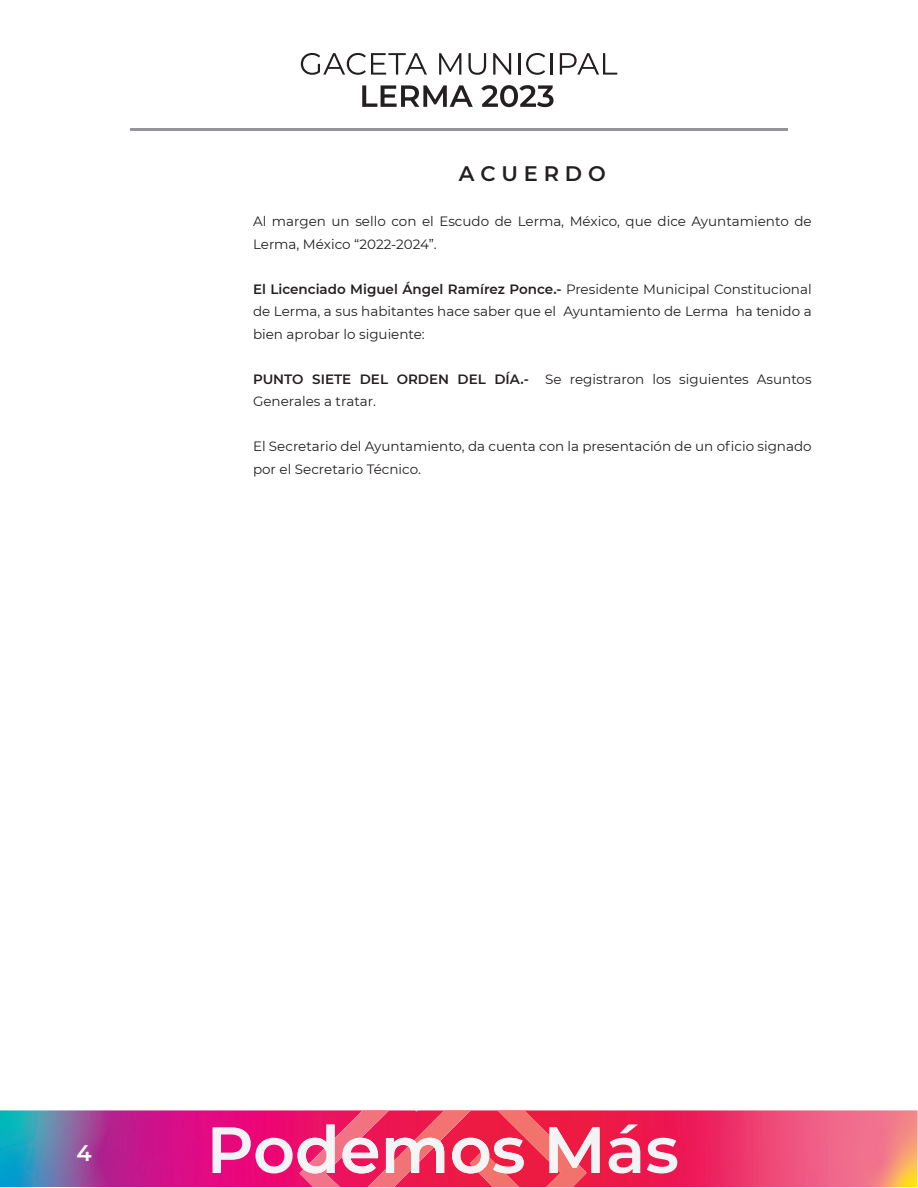
<style>
.page{position:relative;width:918px;height:1188px;background:#fff}
.page>*{position:absolute;margin:0;border:0;box-sizing:border-box;transform-origin:0 0}
.t1{font:600 22.5px "Montserrat";color:#fff}
.TÍTULOS{font:600 21px "Montserrat";color:#231f20}
.Cuerpo_de_texto{font:13.5px/22.5px "Montserrat";color:#231f20}
.s1{font-weight:600}
</style>
<div class="page">
<img style="left:0;top:1110px;width:918px;height:77px">
<svg style="left:609px;top:1124px;width:31px;height:49px"></svg>
<svg style="left:647px;top:1138px;width:30px;height:35px"></svg>
<img style="left:497px;top:1110px;width:53px;height:34px">
<img style="left:434px;top:1110px;width:37px;height:34px">
<img style="left:299px;top:1110px;width:135px;height:77px">
<svg style="left:213px;top:1125px;width:122px;height:48px"></svg>
<svg style="left:342px;top:1138px;width:36px;height:35px"></svg>
<svg style="left:386px;top:1138px;width:58px;height:35px"></svg>
<img style="left:470px;top:1144px;width:117px;height:43px">
<svg style="left:452px;top:1138px;width:72px;height:35px"></svg>
<svg style="left:550px;top:1127px;width:50px;height:46px"></svg>
<svg style="left:362px;top:85px;width:111px;height:22px"></svg>
<svg style="left:481px;top:85px;width:73px;height:22px"></svg>
<hr style="left:130px;top:128px;width:657px;height:3px;background:#939598">
<svg style="left:301px;top:53px;width:126px;height:22px"></svg>
<svg style="left:439px;top:53px;width:22px;height:22px"></svg>
<svg style="left:468px;top:53px;width:18px;height:22px"></svg>
<svg style="left:493px;top:53px;width:18px;height:22px"></svg>
<hr style="left:518px;top:53px;width:3px;height:22px;background:#231f20">
<svg style="left:526px;top:53px;width:19px;height:22px"></svg>
<hr style="left:550px;top:53px;width:3px;height:22px;background:#231f20">
<svg style="left:560px;top:53px;width:57px;height:22px"></svg>
<p class="TÍTULOS" style="left:459px;top:159px;width:148px">A C U E R D O</p>
<p class="Cuerpo_de_texto" style="left:253px;top:210px;width:560px">Al margen un sello con el Escudo de Lerma, México, que dice Ayuntamiento de<br>Lerma, México “2022-2024”.</p>
<p class="Cuerpo_de_texto" style="left:253px;top:277px;width:560px;text-align:justify"><span class="s1">El Licenciado Miguel Ángel Ramírez Ponce.-</span> Presidente Municipal Constitucional de Lerma, a sus habitantes hace saber que el Ayuntamiento de Lerma ha tenido a bien aprobar lo siguiente:</p>
<p class="Cuerpo_de_texto" style="left:253px;top:367px;width:560px"><span class="s1">PUNTO SIETE DEL ORDEN DEL DÍA.-</span> Se registraron los siguientes Asuntos<br>Generales a tratar.</p>
<p class="Cuerpo_de_texto" style="left:253px;top:435px;width:560px">El Secretario del Ayuntamiento, da cuenta con la presentación de un oficio signado por el Secretario Técnico.</p>
<h1 class="t1" style="left:76px;top:1137px;width:17px">4</h1>
</div>
